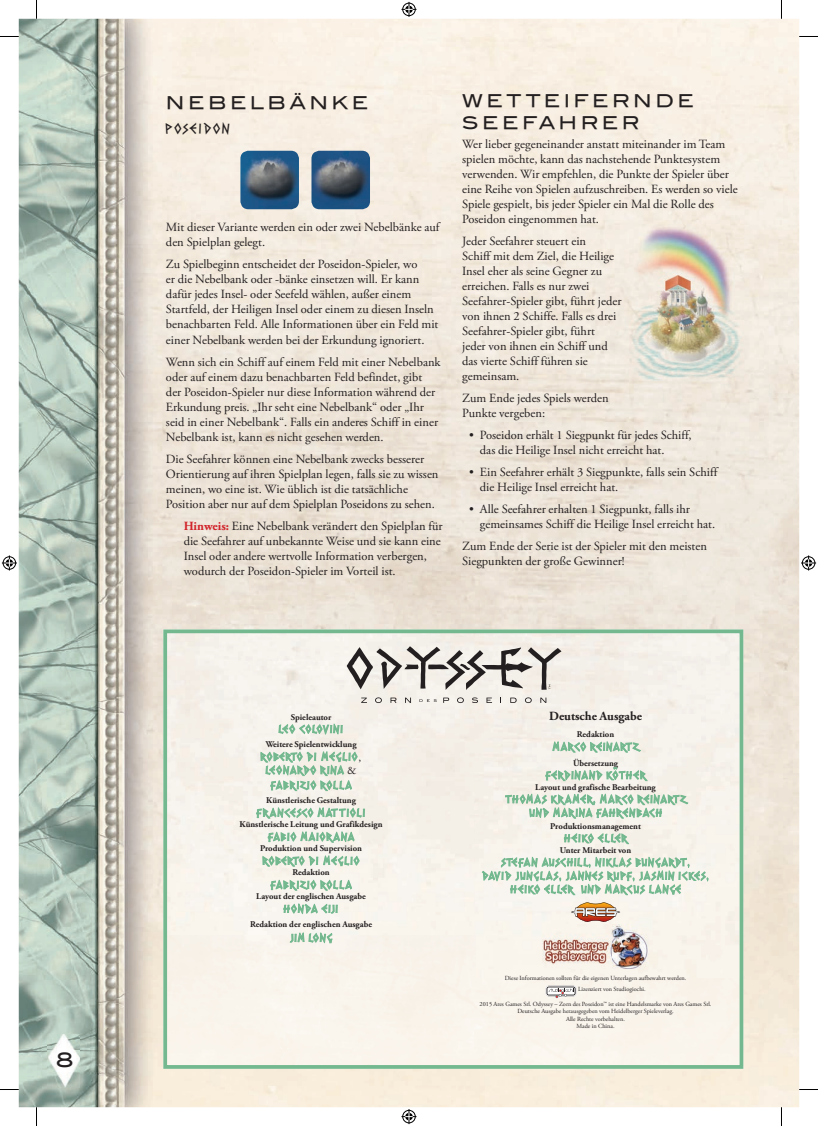
<style>
.page{position:relative;width:818px;height:1126px;background:#fff}
.page>*{position:absolute;margin:0;border:0;box-sizing:border-box;transform-origin:0 0}
.t1{font:20px "Blair Md ITCTT Medium";color:#231f20}
.t2{font:17.5px/22.5px "Blair Md ITCTT Medium";letter-spacing:.2em;color:#231f20}
.t3{font:15px "PR Hydra";letter-spacing:.125em;color:#231f20}
.t4{font:12.5px/15px "Adobe Garamond Pro";color:#231f20}
.t5{font:700 12.5px "Adobe Garamond Pro";color:#231f20}
.t6{font:700 8.75px "Adobe Garamond Pro";color:#231f20}
.t7{font:6.25px/7.5px "Adobe Garamond Pro";color:#231f20}
.s1{font-weight:700;color:#d1232a}
</style>
<div class="page">
<img style="left:19px;top:19px;width:779px;height:1088px">
<img style="left:48px;top:1034px;width:32px;height:53px">
<img style="left:629px;top:224px;width:114px;height:156px">
<img style="left:240px;top:151px;width:59px;height:58px">
<img style="left:311px;top:151px;width:59px;height:58px">
<svg style="left:163px;top:629px;width:579px;height:439px;background:#efeee5"></svg>
<svg style="left:346px;top:646px;width:215px;height:43px;background:#bdb9b4"></svg>
<svg style="left:256px;top:697px;width:111px;height:255px"></svg>
<svg style="left:375px;top:697px;width:6px;height:6px"></svg>
<svg style="left:390px;top:697px;width:6px;height:5px"></svg>
<svg style="left:405px;top:697px;width:6px;height:5px"></svg>
<svg style="left:419px;top:699px;width:17px;height:3px"></svg>
<svg style="left:443px;top:697px;width:6px;height:5px"></svg>
<svg style="left:457px;top:697px;width:6px;height:6px"></svg>
<svg style="left:471px;top:697px;width:6px;height:6px"></svg>
<svg style="left:486px;top:697px;width:5px;height:5px"></svg>
<svg style="left:510px;top:697px;width:6px;height:5px"></svg>
<svg style="left:524px;top:697px;width:7px;height:6px"></svg>
<svg style="left:540px;top:697px;width:6px;height:5px"></svg>
<img style="left:542px;top:924px;width:106px;height:44px">
<svg style="left:0;top:36px;width:19px;height:1px"></svg>
<svg style="left:798px;top:36px;width:19px;height:1px"></svg>
<svg style="left:0;top:1088px;width:19px;height:2px"></svg>
<svg style="left:798px;top:1088px;width:19px;height:2px"></svg>
<svg style="left:36px;top:0;width:1px;height:19px"></svg>
<svg style="left:36px;top:1107px;width:1px;height:18px"></svg>
<svg style="left:401px;top:2px;width:15px;height:15px"></svg>
<svg style="left:401px;top:1109px;width:15px;height:14px"></svg>
<svg style="left:2px;top:555px;width:15px;height:15px"></svg>
<svg style="left:801px;top:555px;width:14px;height:15px"></svg>
<h1 class="t1" style="left:56px;top:1047px;width:19px">8</h1>
<h2 class="t2" style="left:166px;top:91px;width:204px">NEBELBÄNKE</h2>
<p class="t3" style="left:166px;top:117px;width:65px">POSEIDON</p>
<p class="t4" style="left:166px;top:220px;width:275px">Mit dieser Variante werden ein oder zwei Nebelbänke auf den Spielplan gelegt.</p>
<p class="t4" style="left:166px;top:257px;width:274px">Zu Spielbeginn entscheidet der Poseidon-Spieler, wo<br>er die Nebelbank oder -bänke einsetzen will. Er kann dafür jedes Insel- oder Seefeld wählen, außer einem<br>Start feld, der Heiligen Insel oder einem zu diesen Inseln benachbarten Feld. Alle Informationen über ein Feld mit einer Nebelbank werden bei der Erkundung ignoriert.</p>
<p class="t4" style="left:166px;top:354px;width:276px">Wenn sich ein Schiff auf einem Feld mit einer Nebelbank oder auf einem dazu benachbarten Feld befindet, gibt der Poseidon-Spieler nur diese Information während der Erkundung preis. „Ihr seht eine Nebelbank“ oder „Ihr seid in einer Nebelbank“. Falls ein anderes Schiff in einer Nebelbank ist, kann es nicht gesehen werden.</p>
<p class="t4" style="left:166px;top:451px;width:274px">Die Seefahrer können eine Nebelbank zwecks besserer Orientierung auf ihren Spielplan legen, falls sie zu wissen meinen, wo eine ist. Wie üblich ist die tatsächliche Position aber nur auf dem Spielplan Poseidons zu sehen.</p>
<p class="t4" style="left:184px;top:519px;width:260px"><span class="s1">Hinweis:</span> Eine Nebelbank verändert den Spielplan für die Seefahrer auf unbekannte Weise und sie kann eine Insel oder andere wertvolle Information verbergen, wodurch der Poseidon-Spieler im Vorteil ist.</p>
<h2 class="t2" style="left:462px;top:89px;width:233px">WETTEIFERNDE<br>SEEFAHRER</h2>
<p class="t4" style="left:462px;top:137px;width:277px">Wer lieber gegeneinander anstatt miteinander im Team spielen möchte, kann das nachstehende Punktesystem verwenden. Wir empfehlen, die Punkte der Spieler über eine Reihe von Spielen aufzuschreiben. Es werden so viele Spiele gespielt, bis jeder Spieler ein Mal die Rolle des Poseidon eingenommen hat.</p>
<p class="t4" style="left:462px;top:234px;width:161px">Jeder Seefahrer steuert ein<br>Schiff mit dem Ziel, die Heilige<br>Insel eher als seine Gegner zu erreichen. Falls es nur zwei<br>Seefahrer-Spieler gibt, führt jeder von ihnen 2 Schiffe. Falls es drei<br>Seefahrer-Spieler gibt, führt jeder von ihnen ein Schiff und das vierte Schiff führen sie gemeinsam.</p>
<p class="t4" style="left:462px;top:391px;width:148px">Zum Ende jedes Spiels werden<br>Punkte vergeben:</p>
<p class="t4" style="left:479px;top:428px;width:213px;text-indent:-11px">• Poseidon erhält 1 Siegpunkt für jedes Schiff, das die Heilige Insel nicht erreicht hat.</p>
<p class="t4" style="left:479px;top:465px;width:239px;text-indent:-11px">• Ein Seefahrer erhält 3 Siegpunkte, falls sein Schiff die Heilige Insel erreicht hat.</p>
<p class="t4" style="left:479px;top:502px;width:236px;text-indent:-11px">• Alle Seefahrer erhalten 1 Siegpunkt, falls ihr gemeinsames Schiff die Heilige Insel erreicht hat.</p>
<p class="t4" style="left:462px;top:539px;width:246px">Zum Ende der Serie ist der Spieler mit den meisten<br>Siegpunkten der große Gewinner!</p>
<p class="t6" style="left:290px;top:711px;width:42px">Spieleautor</p>
<p class="t6" style="left:265px;top:739px;width:92px">Weitere Spielentwicklung</p>
<p class="t6" style="left:266px;top:795px;width:91px">Künstlerische Gestaltung</p>
<p class="t6" style="left:239px;top:819px;width:144px">Künstlerische Leitung und Grafikdesign</p>
<p class="t6" style="left:260px;top:843px;width:103px">Produktion und Supervision</p>
<p class="t6" style="left:292px;top:867px;width:39px">Redaktion</p>
<p class="t6" style="left:256px;top:891px;width:111px">Layout der englischen Ausgabe</p>
<p class="t6" style="left:250px;top:918px;width:123px">Redaktion der englischen Ausgabe</p>
<p class="t5" style="left:549px;top:708px;width:94px">Deutsche Ausgabe</p>
<p class="t6" style="left:576px;top:729px;width:39px">Redaktion</p>
<p class="t6" style="left:572px;top:757px;width:47px">Übersetzung</p>
<p class="t6" style="left:535px;top:781px;width:122px">Layout und grafische Bearbeitung</p>
<p class="t6" style="left:550px;top:820px;width:92px">Produktionsmanagement</p>
<p class="t6" style="left:559px;top:844px;width:73px">Unter Mitarbeit von</p>
<p class="t7" style="left:577px;top:972px;width:110px;line-height:11px;text-indent:-73px">Diese Informationen sollten für die eigenen Unterlagen aufbewahrt werden.<br>Lizenziert von Studiogiochi.</p>
<p class="t7" style="left:479px;top:1000px;width:233px;text-align:center">2015 Ares Games Srl. Odyssey – Zorn des Poseidon™ ist eine Handelsmarke von Ares Games Srl.<br>Deutsche Ausgabe herausgegeben vom Heidelberger Spieleverlag.<br>Alle Rechte vorbehalten.<br>Made in China.</p>
</div>
